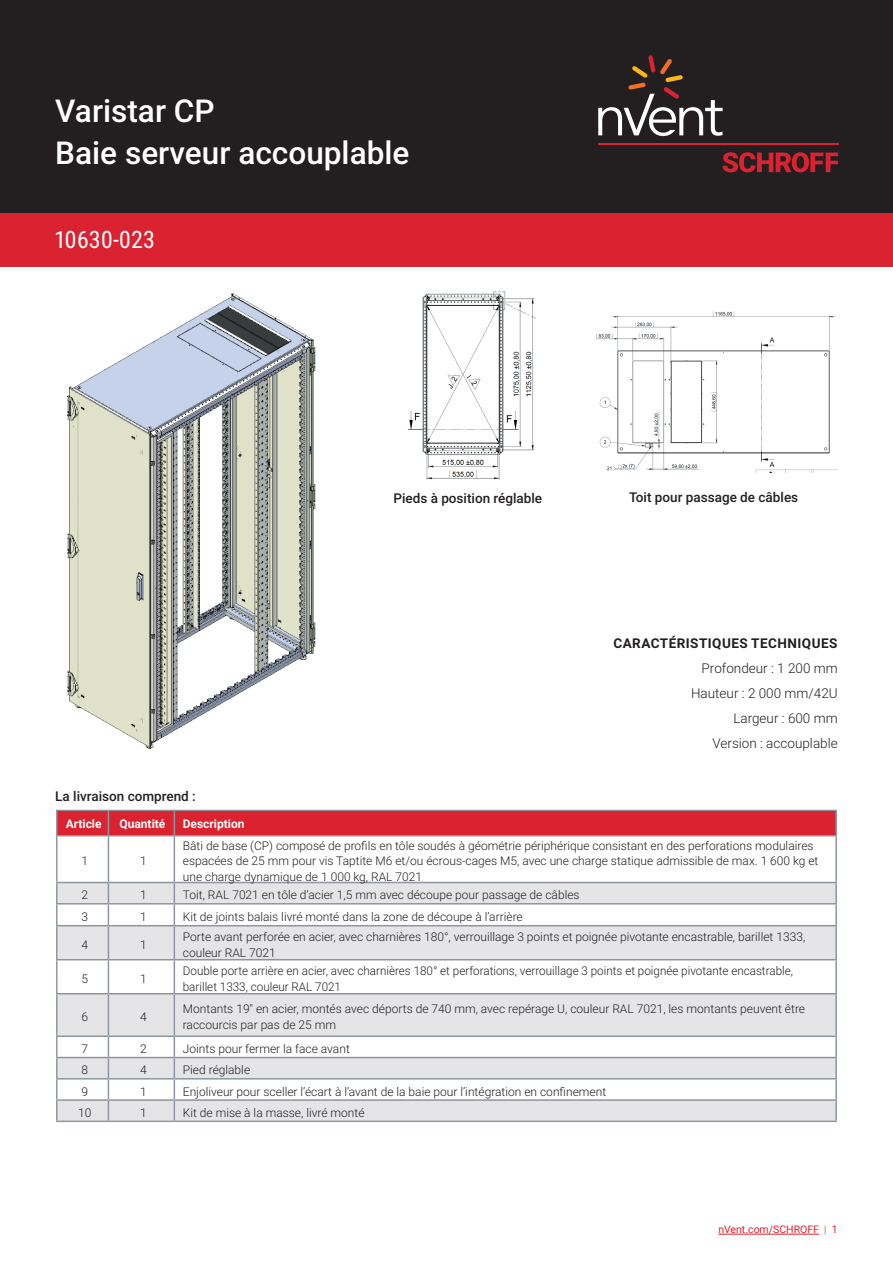
<style>
.page{position:relative;width:893px;height:1263px;background:#fff}
.page>*{position:absolute;margin:0;border:0;box-sizing:border-box;transform-origin:0 0}
.t1{font:500 31.5px/41.4px "Roboto";color:#fff}
.t2{font:24px "Roboto Condensed";color:#fff}
.t3{font:300 13.5px/24.8px "Roboto";color:#231f20;text-align:right}
.t4{font:500 13.5px "Roboto";color:#231f20}
.t5{font:700 13.5px "Roboto";letter-spacing:.035em;color:#231f20}
.t6{font:300 12px/15.8px "Roboto";color:#231f20}
.t7{font:700 12px "Roboto";color:#fff}
.t8{font:10.5px "Roboto";color:#db2230}
.s1{font-weight:300}
</style>
<div class="page">
<hr style="left:718px;top:1234px;width:101px;height:1px;background:#db2230">
<img style="left:67px;top:293px;width:249px;height:456px">
<div style="left:0;top:0;width:893px;height:213px;background:#231f20"></div>
<div style="left:0;top:214px;width:893px;height:53px;background:#db2230"></div>
<svg style="left:723px;top:152px;width:115px;height:20px"></svg>
<hr style="left:599px;top:143px;width:239px;height:2px;background:#db2230">
<svg style="left:599px;top:55px;width:124px;height:81px"></svg>
<svg style="left:58px;top:883px;width:777px;height:237px;fill:#e5e5e8"></svg>
<div style="left:58px;top:811px;width:777px;height:24px;background:#db2230"></div>
<hr style="left:835px;top:811px;width:2px;height:24px;background:#8f959e">
<hr style="left:56px;top:835px;width:52px;height:1px;background:#8f959e">
<hr style="left:108px;top:835px;width:66px;height:1px;background:#8f959e">
<hr style="left:108px;top:836px;width:1px;height:46px;background:#8f959e">
<hr style="left:174px;top:835px;width:663px;height:1px;background:#8f959e">
<hr style="left:174px;top:836px;width:1px;height:46px;background:#8f959e">
<hr style="left:835px;top:836px;width:2px;height:46px;background:#8f959e">
<hr style="left:56px;top:882px;width:52px;height:1px;background:#8f959e">
<hr style="left:108px;top:882px;width:66px;height:1px;background:#8f959e">
<hr style="left:174px;top:882px;width:663px;height:1px;background:#8f959e">
<hr style="left:835px;top:883px;width:2px;height:20px;background:#8f959e">
<hr style="left:56px;top:903px;width:52px;height:1px;background:#8f959e">
<hr style="left:108px;top:903px;width:66px;height:1px;background:#8f959e">
<svg style="left:108px;top:883px;width:1px;height:42px"></svg>
<hr style="left:174px;top:903px;width:663px;height:1px;background:#8f959e">
<svg style="left:174px;top:883px;width:1px;height:42px"></svg>
<hr style="left:835px;top:904px;width:2px;height:21px;background:#8f959e">
<hr style="left:56px;top:925px;width:52px;height:1px;background:#8f959e">
<hr style="left:108px;top:925px;width:66px;height:1px;background:#8f959e">
<hr style="left:108px;top:926px;width:1px;height:33px;background:#8f959e">
<hr style="left:174px;top:925px;width:663px;height:1px;background:#8f959e">
<hr style="left:174px;top:926px;width:1px;height:33px;background:#8f959e">
<hr style="left:835px;top:926px;width:2px;height:33px;background:#8f959e">
<hr style="left:56px;top:959px;width:52px;height:1px;background:#8f959e">
<hr style="left:108px;top:959px;width:66px;height:1px;background:#8f959e">
<hr style="left:108px;top:960px;width:1px;height:33px;background:#8f959e">
<hr style="left:174px;top:959px;width:663px;height:1px;background:#8f959e">
<hr style="left:174px;top:960px;width:1px;height:33px;background:#8f959e">
<hr style="left:835px;top:960px;width:2px;height:33px;background:#8f959e">
<hr style="left:56px;top:993px;width:52px;height:1px;background:#8f959e">
<hr style="left:108px;top:993px;width:66px;height:1px;background:#8f959e">
<hr style="left:108px;top:994px;width:1px;height:41px;background:#8f959e">
<hr style="left:174px;top:993px;width:663px;height:1px;background:#8f959e">
<hr style="left:174px;top:994px;width:1px;height:41px;background:#8f959e">
<hr style="left:835px;top:994px;width:2px;height:41px;background:#8f959e">
<hr style="left:56px;top:1035px;width:52px;height:2px;background:#8f959e">
<hr style="left:108px;top:1035px;width:66px;height:2px;background:#8f959e">
<hr style="left:174px;top:1035px;width:663px;height:2px;background:#8f959e">
<hr style="left:835px;top:1037px;width:2px;height:20px;background:#8f959e">
<hr style="left:56px;top:1057px;width:52px;height:1px;background:#8f959e">
<hr style="left:108px;top:1057px;width:66px;height:1px;background:#8f959e">
<hr style="left:174px;top:1057px;width:663px;height:1px;background:#8f959e">
<hr style="left:835px;top:1058px;width:2px;height:20px;background:#8f959e">
<hr style="left:56px;top:1078px;width:52px;height:1px;background:#8f959e">
<hr style="left:108px;top:1078px;width:66px;height:1px;background:#8f959e">
<hr style="left:174px;top:1078px;width:663px;height:1px;background:#8f959e">
<hr style="left:835px;top:1079px;width:2px;height:20px;background:#8f959e">
<hr style="left:56px;top:1099px;width:52px;height:2px;background:#8f959e">
<hr style="left:108px;top:1099px;width:66px;height:2px;background:#8f959e">
<svg style="left:108px;top:1037px;width:1px;height:83px"></svg>
<hr style="left:174px;top:1099px;width:663px;height:2px;background:#8f959e">
<svg style="left:174px;top:1037px;width:1px;height:83px"></svg>
<svg style="left:835px;top:1101px;width:2px;height:19px"></svg>
<hr style="left:56px;top:1120px;width:52px;height:2px;background:#8f959e">
<hr style="left:108px;top:1120px;width:66px;height:2px;background:#8f959e">
<hr style="left:174px;top:1120px;width:663px;height:2px;background:#8f959e">
<div style="left:55px;top:808px;width:791px;height:374px;border:2px solid #fff"></div>
<img style="left:407px;top:291px;width:129px;height:189px">
<img style="left:596px;top:311px;width:242px;height:161px">
<h1 class="t1" style="left:55px;top:89px;width:356px">Varistar CP<br>Baie serveur accouplable</h1>
<h2 class="t2" style="left:55px;top:222px;width:101px">10630-023</h2>
<p class="t4" style="left:55px;top:787px;width:142px">La livraison comprend :</p>
<p class="t4" style="left:393px;top:488px;width:150px">Pieds à position réglable</p>
<p class="t4" style="left:629px;top:487px;width:171px">Toit pour passage de câbles</p>
<p class="t5" style="left:613px;top:634px;width:226px">CARACTÉRISTIQUES TECHNIQUES</p>
<p class="t3" style="left:691px;top:656px;width:148px">Profondeur : 1 200 mm<br>Hauteur : 2 000 mm/42U<br>Largeur : 600 mm<br>Version : accouplable</p>
<p class="t7" style="left:66px;top:815px;width:37px">Article</p>
<p class="t7" style="left:119px;top:815px;width:47px">Quantité</p>
<p class="t7" style="left:183px;top:815px;width:63px">Description</p>
<p class="t6" style="left:81px;top:853px;width:8px">1</p>
<p class="t6" style="left:140px;top:853px;width:8px">1</p>
<p class="t6" style="left:183px;top:837px;width:637px">Bâti de base (CP) composé de profils en tôle soudés à géométrie périphérique consistant en des perforations modulaires espacées de 25 mm pour vis Taptite M6 et/ou écrous-cages M5, avec une charge statique admissible de max. 1 600 kg et une charge dynamique de 1 000 kg, RAL 7021</p>
<p class="t6" style="left:81px;top:887px;width:8px">2</p>
<p class="t6" style="left:140px;top:887px;width:8px">1</p>
<p class="t6" style="left:183px;top:887px;width:398px">Toit, RAL 7021 en tôle d’acier 1,5 mm avec découpe pour passage de câbles</p>
<p class="t6" style="left:81px;top:908px;width:8px">3</p>
<p class="t6" style="left:140px;top:908px;width:8px">1</p>
<p class="t6" style="left:183px;top:908px;width:341px">Kit de joints balais livré monté dans la zone de découpe à l’arrière</p>
<p class="t6" style="left:81px;top:936px;width:8px">4</p>
<p class="t6" style="left:140px;top:936px;width:8px">1</p>
<p class="t6" style="left:183px;top:928px;width:624px">Porte avant perforée en acier, avec charnières 180°, verrouillage 3 points et poignée pivotante encastrable, barillet 1333, couleur RAL 7021</p>
<p class="t6" style="left:81px;top:970px;width:8px">5</p>
<p class="t6" style="left:140px;top:970px;width:8px">1</p>
<p class="t6" style="left:183px;top:962px;width:612px">Double porte arrière en acier, avec charnières 180° et perforations, verrouillage 3 points et poignée pivotante encastrable, barillet 1333, couleur RAL 7021</p>
<p class="t6" style="left:81px;top:1009px;width:8px">6</p>
<p class="t6" style="left:140px;top:1009px;width:8px">4</p>
<p class="t6" style="left:183px;top:1001px;width:624px">Montants 19" en acier, montés avec déports de 740 mm, avec repérage U, couleur RAL 7021, les montants peuvent être raccourcis par pas de 25 mm</p>
<p class="t6" style="left:81px;top:1040px;width:8px">7</p>
<p class="t6" style="left:140px;top:1040px;width:8px">2</p>
<p class="t6" style="left:183px;top:1040px;width:169px">Joints pour fermer la face avant</p>
<p class="t6" style="left:81px;top:1062px;width:8px">8</p>
<p class="t6" style="left:140px;top:1062px;width:8px">4</p>
<p class="t6" style="left:183px;top:1062px;width:69px">Pied réglable</p>
<p class="t6" style="left:81px;top:1083px;width:8px">9</p>
<p class="t6" style="left:140px;top:1083px;width:8px">1</p>
<p class="t6" style="left:183px;top:1083px;width:425px">Enjoliveur pour sceller l’écart à l’avant de la baie pour l’intégration en confinement</p>
<p class="t6" style="left:78px;top:1104px;width:15px">10</p>
<p class="t6" style="left:140px;top:1104px;width:8px">1</p>
<p class="t6" style="left:183px;top:1104px;width:183px">Kit de mise à la masse, livré monté</p>
<p class="t8" style="left:718px;top:1222px;width:121px">nVent.com/SCHROFF <span class="s1">|</span> 1</p>
</div>
